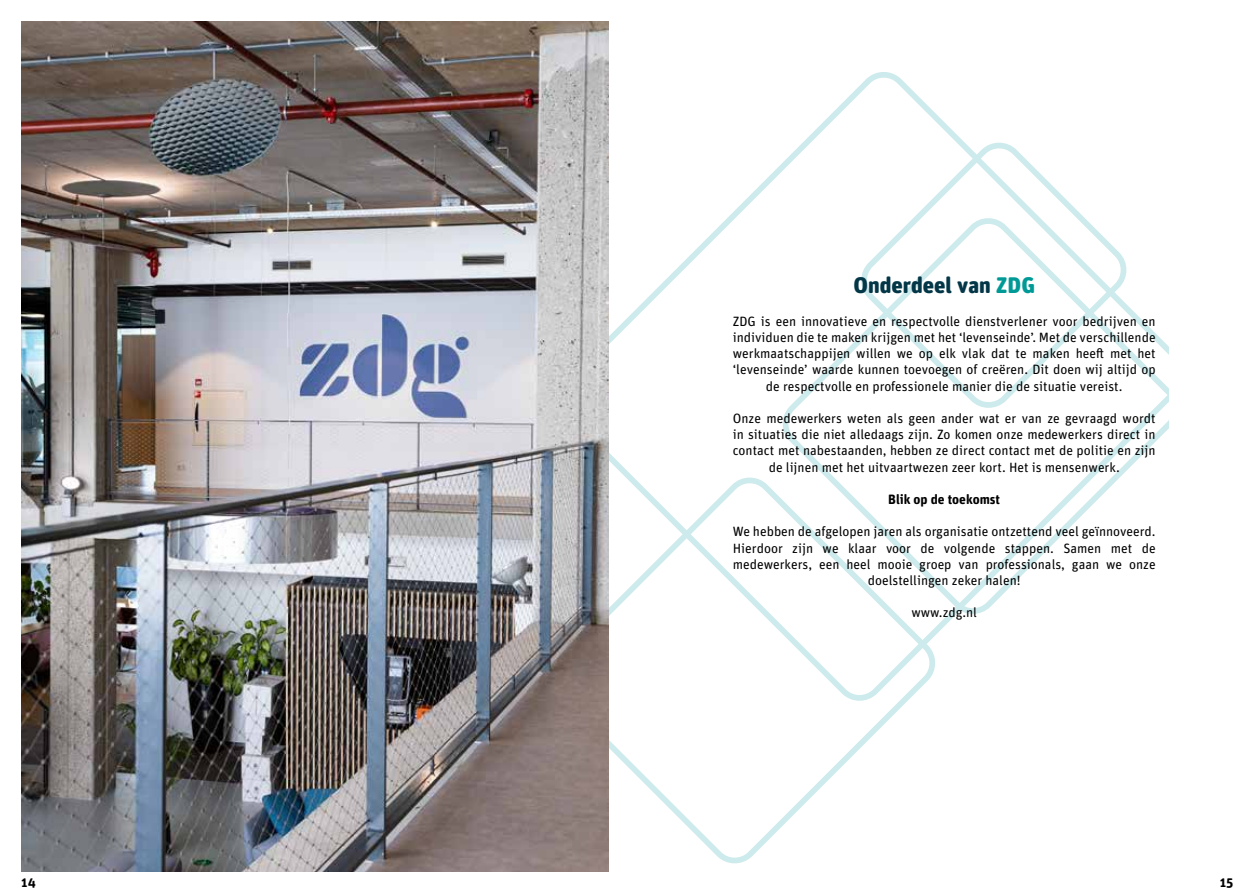
<style>
.page{position:relative;width:1259px;height:893px;background:#fff}
.page>*{position:absolute;margin:0;border:0;box-sizing:border-box;transform-origin:0 0}
.t1{font:900 22.5px "Unit Rounded Pro";color:#033747}
.t2{font:13.5px/16.2px "Unit Rounded Pro";color:#000;text-align:center}
.t3{font:700 13.5px "Unit Rounded Pro";color:#000}
.s1{color:#009a96}
</style>
<div class="page">
<svg style="left:608px;top:72px;width:349px;height:557px"></svg>
<svg style="left:853px;top:135px;width:225px;height:76px"></svg>
<svg style="left:775px;top:211px;width:393px;height:410px"></svg>
<svg style="left:608px;top:470px;width:334px;height:393px"></svg>
<img style="left:21px;top:21px;width:587px;height:851px">
<h1 class="t1" style="left:853px;top:269px;width:183px">Onderdeel van <span class="s1">ZDG</span></h1>
<p class="t2" style="left:733px;top:312px;width:424px">ZDG is een innovatieve en respectvolle dienstverlener voor bedrijven en individuen die te maken krijgen met het ‘levenseinde’. Met de verschillende werkmaatschappijen willen we op elk vlak dat te maken heeft met het ‘levenseinde’ waarde kunnen toevoegen of creëren. Dit doen wij altijd op de respectvolle en professionele manier die de situatie vereist.</p>
<p class="t2" style="left:733px;top:410px;width:424px">Onze medewerkers weten als geen ander wat er van ze gevraagd wordt in situaties die niet alledaags zijn. Zo komen onze medewerkers direct in contact met nabestaanden, hebben ze direct contact met de politie en zijn de lijnen met het uitvaartwezen zeer kort. Het is mensenwerk.</p>
<p class="t3" style="left:888px;top:490px;width:113px">Blik op de toekomst</p>
<p class="t2" style="left:733px;top:523px;width:424px">We hebben de afgelopen jaren als organisatie ontzettend veel geïnnoveerd.<br>Hierdoor zijn we klaar voor de volgende stappen. Samen met de medewerkers, een heel mooie groep van professionals, gaan we onze doelstellingen zeker halen!</p>
<p class="t2" style="left:911px;top:604px;width:67px">www.zdg.nl</p>
<p class="t3" style="left:21px;top:872px;width:16px">14</p>
<p class="t3" style="left:1219px;top:872px;width:15px">15</p>
</div>
